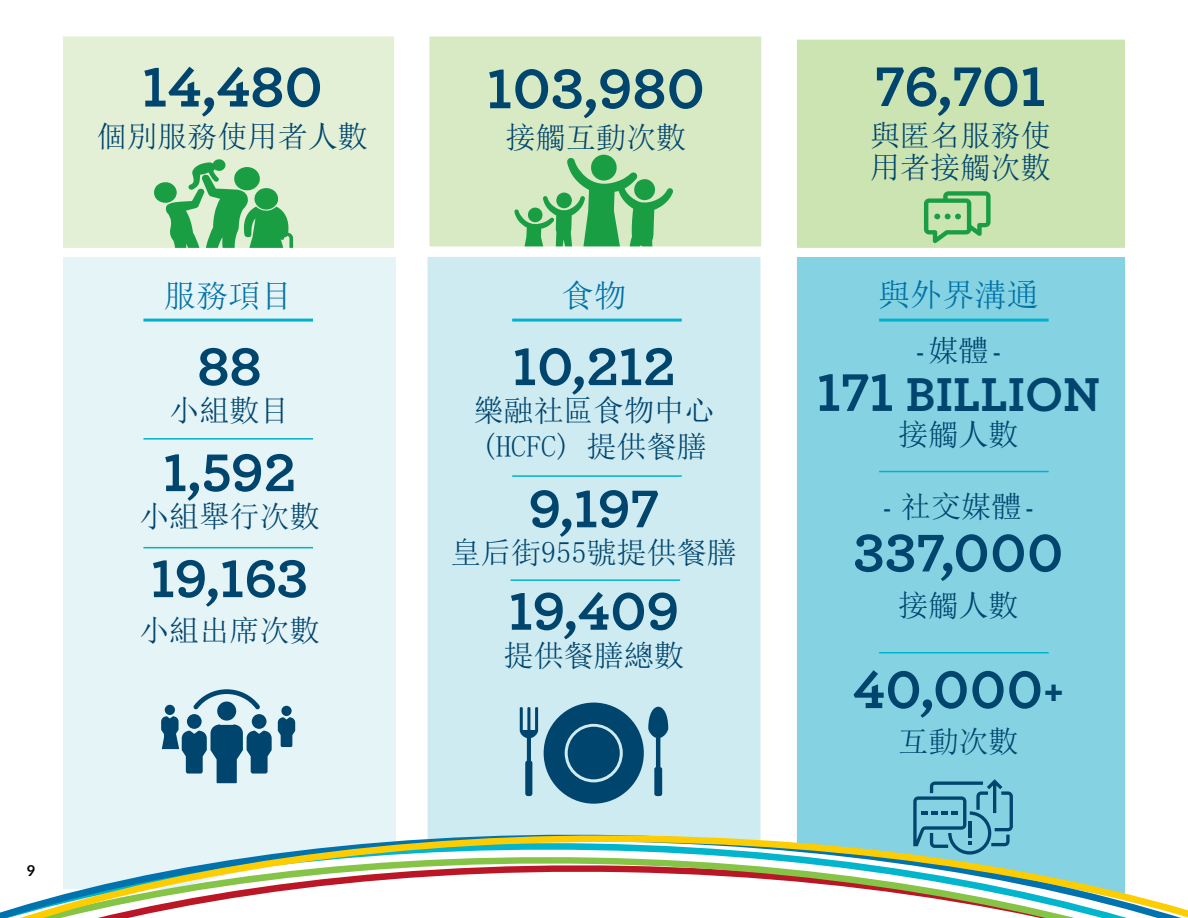
<style>
.page{position:relative;width:1188px;height:918px;background:#fff}
.page>*{position:absolute;margin:0;border:0;box-sizing:border-box;transform-origin:0 0}
.t1{font:700 58.5px "Archer";color:#00456e}
.t2{font:700 55.5px "Archer";color:#00456e}
.t3{font:700 49.8px "Archer";color:#00456e}
.t4{font:32.1px "Sim Sun";color:#0071a6}
.t5{font:30.15px/36.2px "Sim Sun";color:#00456e}
.t6{font:700 19.95px "Archer";color:#00456e}
.t7{font:700 15px "Aleo";color:#000}
.s1{font-family:"Sim Sun";font-weight:400;font-size:30.15px}
.s2{font-size:55.5px}
.s3{font-family:"Archer";font-weight:700;font-size:19.95px}
.s4{font-size:45.6px}
</style>
<div class="page">
<div style="left:797px;top:257px;width:328px;height:542px;background:#85d3e2"></div>
<div style="left:418px;top:248px;width:352px;height:649px;background:#ceebf1;border:9px solid #fff"></div>
<div style="left:54px;top:248px;width:351px;height:650px;background:#e5f4f7;border:9px solid #fff"></div>
<div style="left:58px;top:32px;width:341px;height:220px;background:#e3f0d6"></div>
<svg style="left:154px;top:159px;width:139px;height:88px"></svg>
<div style="left:54px;top:27px;width:349px;height:230px;border:9px solid #fff"></div>
<div style="left:788px;top:31px;width:346px;height:226px;background:#cce4b1;border:9px solid #fff"></div>
<svg style="left:924px;top:191px;width:67px;height:52px"></svg>
<svg style="left:193px;top:689px;width:67px;height:21px"></svg>
<svg style="left:252px;top:714px;width:15px;height:15px"></svg>
<svg style="left:187px;top:714px;width:15px;height:15px"></svg>
<div style="left:217px;top:702px;width:19px;height:19px;background:#00456e;border-radius:50%"></div>
<div style="left:281px;top:706px;width:11px;height:10px;background:#00456e;border-radius:50%"></div>
<svg style="left:278px;top:717px;width:17px;height:30px"></svg>
<div style="left:165px;top:705px;width:10px;height:10px;background:#00456e;border-radius:50%"></div>
<svg style="left:161px;top:716px;width:111px;height:67px"></svg>
<hr style="left:143px;top:438px;width:170px;height:2px;background:#00b2cd">
<hr style="left:511px;top:579px;width:169px;height:2px;background:#00b2cd">
<hr style="left:143px;top:547px;width:170px;height:1px;background:#00b2cd">
<hr style="left:143px;top:319px;width:170px;height:3px;background:#00b2cd">
<hr style="left:512px;top:319px;width:170px;height:3px;background:#00b2cd">
<hr style="left:879px;top:319px;width:170px;height:3px;background:#00b2cd">
<hr style="left:512px;top:475px;width:170px;height:2px;background:#00b2cd">
<hr style="left:879px;top:471px;width:170px;height:1px;background:#00b2cd">
<hr style="left:879px;top:652px;width:170px;height:2px;background:#00b2cd">
<svg style="left:544px;top:702px;width:124px;height:97px"></svg>
<svg style="left:520px;top:707px;width:18px;height:89px"></svg>
<div style="left:425px;top:32px;width:341px;height:219px;background:#d8eac3"></div>
<svg style="left:514px;top:155px;width:159px;height:90px"></svg>
<div style="left:420px;top:27px;width:350px;height:228px;border:9px solid #fff"></div>
<svg style="left:913px;top:779px;width:100px;height:20px;background:#61adc3"></svg>
<svg style="left:0;top:799px;width:1188px;height:119px"></svg>
<p class="t7" style="left:27px;top:861px;width:9px">9</p>
<p class="t1" style="left:142px;top:41px;width:183px">14,480</p>
<p class="t5" style="left:97px;top:118px;width:273px">個別服務使用者人數</p>
<p class="t1" style="left:487px;top:43px;width:220px">103,980</p>
<p class="t5" style="left:506px;top:120px;width:182px">接觸互動次數</p>
<p class="t1" style="left:875px;top:40px;width:172px">76,701</p>
<p class="t5" style="left:870px;top:119px;width:182px;line-height:32.1px">與匿名服務使用者接觸次數</p>
<p class="t4" style="left:164px;top:279px;width:130px">服務項目</p>
<p class="t4" style="left:562px;top:279px;width:66px">食物</p>
<p class="t4" style="left:878px;top:278px;width:162px">與外界溝通</p>
<p class="t2" style="left:197px;top:323px;width:66px">88</p>
<p class="t5" style="left:169px;top:392px;width:122px">小組數目</p>
<p class="t2" style="left:163px;top:429px;width:135px">1,592</p>
<p class="t5" style="left:139px;top:498px;width:182px">小組舉行次數</p>
<p class="t2" style="left:151px;top:535px;width:159px">19,163</p>
<p class="t5" style="left:139px;top:612px;width:182px">小組出席次數</p>
<p class="t2" style="left:513px;top:323px;width:164px">10,212</p>
<p class="t5" style="left:473px;top:392px;width:243px">樂融社區食物中心(HCFC) 提供餐膳</p>
<p class="t2" style="left:529px;top:465px;width:132px">9,197</p>
<p class="t5" style="left:451px;top:535px;width:288px">皇后街955號提供餐膳</p>
<p class="t2" style="left:509px;top:567px;width:172px">19,409</p>
<p class="t5" style="left:504px;top:637px;width:182px">提供餐膳總數</p>
<p class="t6" style="left:917px;top:338px;width:85px">- <span class="s1">媒體</span> -</p>
<p class="t3" style="left:817px;top:355px;width:285px"><span class="s2">171</span> BILLION</p>
<p class="t5" style="left:898px;top:416px;width:122px">接觸人數</p>
<p class="t5" style="left:884px;top:488px;width:151px"><span class="s3">-</span> 社交媒體 <span class="s3">-</span></p>
<p class="t2" style="left:853px;top:509px;width:212px">337,000</p>
<p class="t5" style="left:898px;top:587px;width:122px">接觸人數</p>
<p class="t2" style="left:853px;top:646px;width:213px">40,000<span class="s4">+</span></p>
<p class="t5" style="left:898px;top:723px;width:122px">互動次數</p>
</div>
